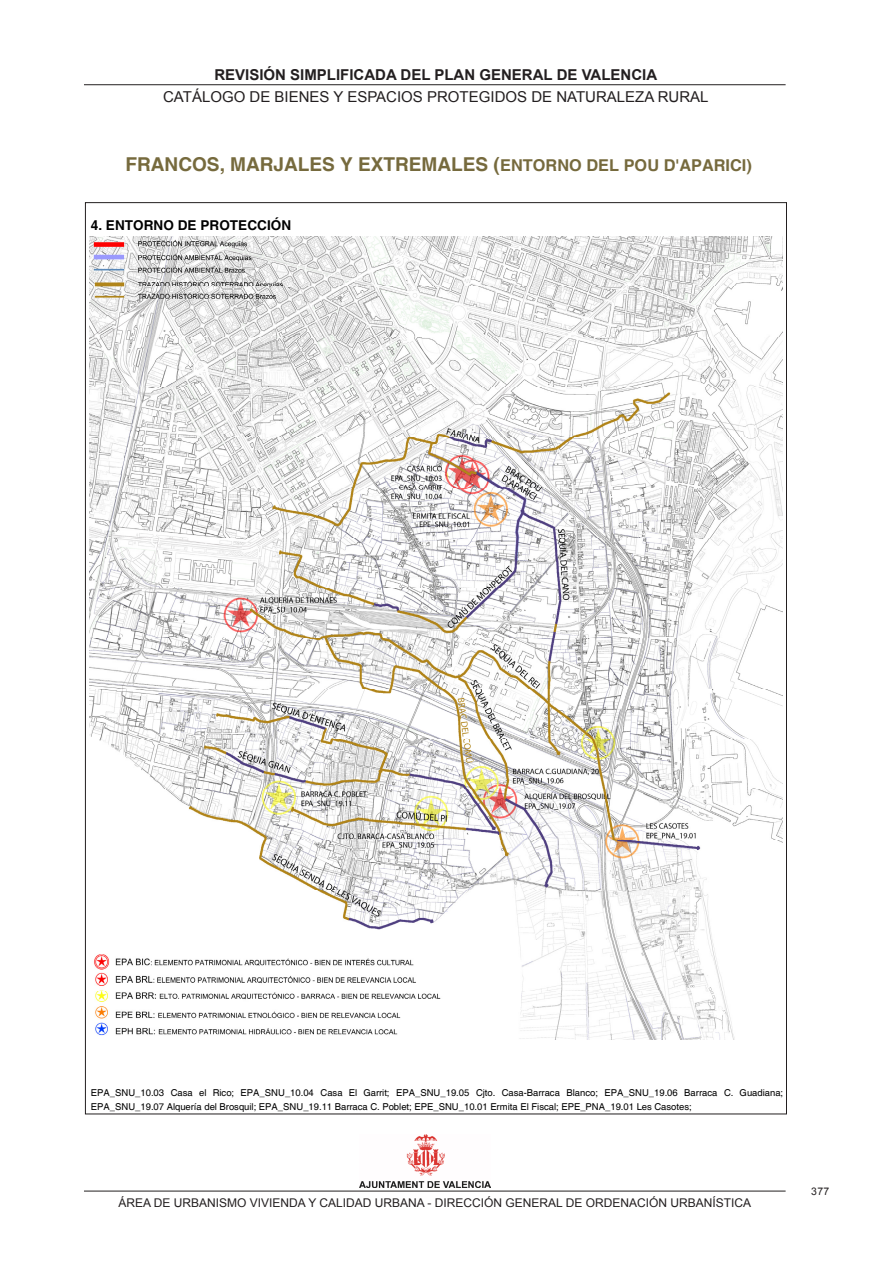
<style>
.page{position:relative;width:893px;height:1263px;background:#fff}
.page>*{position:absolute;margin:0;border:0;box-sizing:border-box;transform-origin:0 0}
.t1{font:700 19.05px "Helvetica";color:#766a3d}
.t2{font:15px "Arial";color:#231f20}
.t3{font:700 15px "Arial";color:#231f20}
.t4{font:700 13.5px "Helvetica";color:#000}
.t5{font:12px "Arial";color:#231f20}
.t6{font:10.5px "Arial";color:#231f20}
.t7{font:9.45px/14.1px "Helvetica";color:#000}
.s1{font-size:16.35px}
</style>
<div class="page">
<hr style="left:84px;top:84px;width:702px;height:1px;background:#231f20">
<hr style="left:84px;top:1191px;width:702px;height:1px;background:#231f20">
<img style="left:359px;top:1134px;width:131px;height:53px">
<img style="left:90px;top:237px;width:692px;height:802px">
<h2 class="t3" style="left:214px;top:65px;width:444px">REVISIÓN SIMPLIFICADA DEL PLAN GENERAL DE VALENCIA</h2>
<h2 class="t2" style="left:163px;top:87px;width:547px">CATÁLOGO DE BIENES Y ESPACIOS PROTEGIDOS DE NATURALEZA RURAL</h2>
<p class="t1" style="left:125px;top:153px;width:628px">FRANCOS, MARJALES Y EXTREMALES (<span class="s1">ENTORNO DEL POU D'APARICI)</span></p>
<p class="t4" style="left:91px;top:217px;width:202px">4. ENTORNO DE PROTECCIÓN</p>
<p class="t7" style="left:91px;top:1085px;width:694px">EPA_SNU_10.03 Casa el Rico; EPA_SNU_10.04 Casa El Garrit; EPA_SNU_19.05 Cjto. Casa-Barraca Blanco; EPA_SNU_19.06 Barraca C. Guadiana;<br>EPA_SNU_19.07 Alquería del Brosquil; EPA_SNU_19.11 Barraca C. Poblet; EPE_SNU_10.01 Ermita El Fiscal; EPE_PNA_19.01 Les Casotes;</p>
<p class="t5" style="left:118px;top:1195px;width:634px">ÁREA DE URBANISMO VIVIENDA Y CALIDAD URBANA - DIRECCIÓN GENERAL DE ORDENACIÓN URBANÍSTICA</p>
<p class="t6" style="left:811px;top:1184px;width:19px">377</p>
</div>
